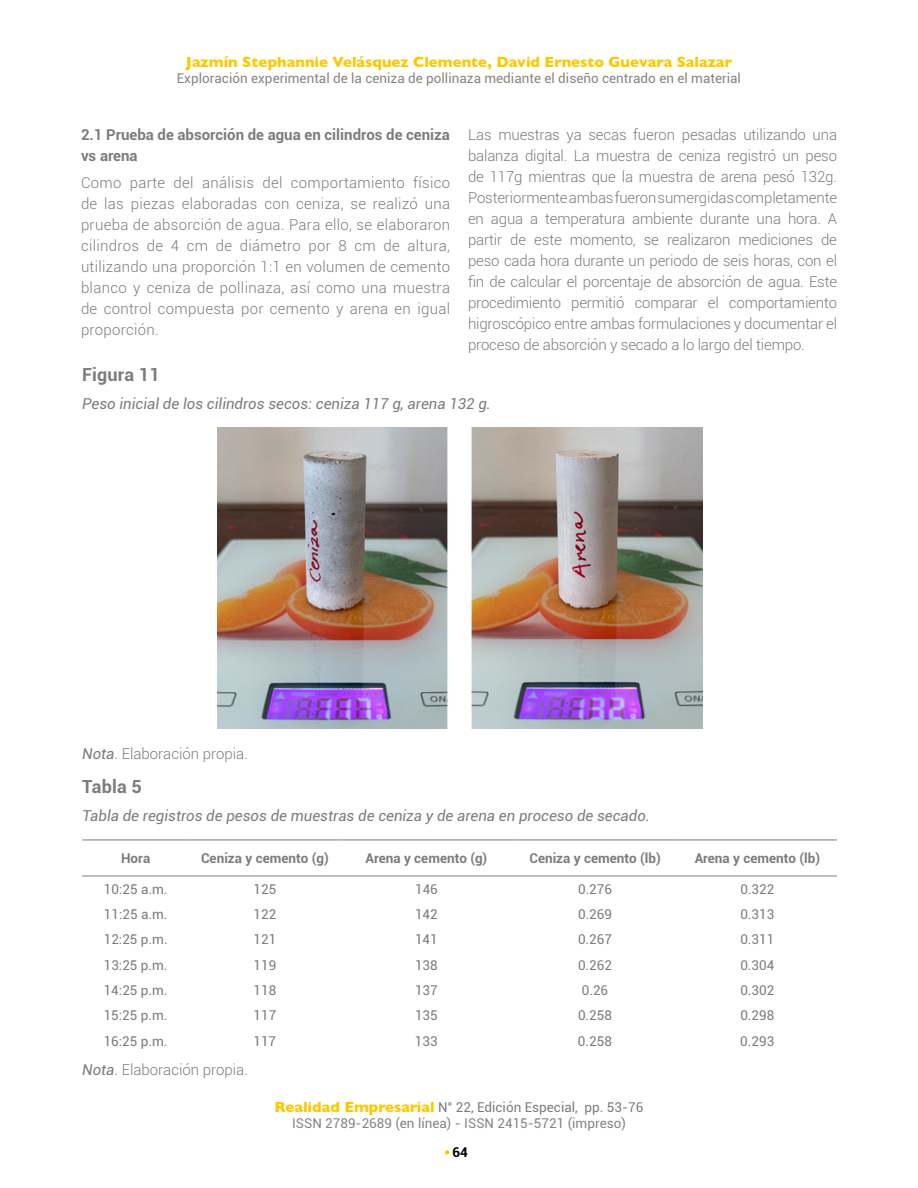
<style>
.page{position:relative;width:918px;height:1188px;background:#fff}
.page>*{position:absolute;margin:0;border:0;box-sizing:border-box;transform-origin:0 0}
.t1{font:700 18px "Roboto";letter-spacing:.01em;color:#7b7c7e}
.t2{font:300 15px/21px "Roboto";color:#7d7c7c;text-align:justify}
.t3{font:italic 15px "Roboto";color:#7d7c7c}
.t4{font:700 15px "Gill Sans";color:#fec800}
.t5{font:700 15px/21px "Roboto";color:#7d7c7c}
.t6{font:13.5px "Roboto";color:#7d7c7c}
.t7{font:13.5px/16.2px "Roboto";color:#858582;text-align:center}
.t8{font:700 13.5px "Roboto";color:#7d7c7c}
.t9{font:700 13.5px "Roboto";color:#000}
.s1{font-weight:400;font-style:italic}
.s2{font-family:"Gill Sans";font-weight:700;font-size:15px;color:#fec800}
.s3{color:#7b7c7e}
</style>
<div class="page">
<svg style="left:445px;top:1150px;width:4px;height:5px"></svg>
<img style="left:217px;top:428px;width:485px;height:300px">
<hr style="left:82px;top:840px;width:107px;height:1px;background:#7d7c7c">
<hr style="left:189px;top:840px;width:152px;height:1px;background:#7d7c7c">
<hr style="left:341px;top:840px;width:171px;height:1px;background:#7d7c7c">
<hr style="left:512px;top:840px;width:166px;height:1px;background:#7d7c7c">
<hr style="left:678px;top:840px;width:159px;height:1px;background:#7d7c7c">
<hr style="left:82px;top:876px;width:107px;height:1px;background:#7d7c7c">
<hr style="left:189px;top:876px;width:152px;height:1px;background:#7d7c7c">
<hr style="left:341px;top:876px;width:171px;height:1px;background:#7d7c7c">
<hr style="left:512px;top:876px;width:166px;height:1px;background:#7d7c7c">
<hr style="left:678px;top:876px;width:159px;height:1px;background:#7d7c7c">
<p class="t4" style="left:186px;top:50px;width:548px">Jazmín Stephannie Velásquez Clemente, David Ernesto Guevara Salazar</p>
<p class="t7" style="left:177px;top:70px;width:566px">Exploración experimental de la ceniza de pollinaza mediante el diseño centrado en el material</p>
<p class="t5" style="left:81px;top:123px;width:370px">2.1 Prueba de absorción de agua en cilindros de ceniza vs arena</p>
<p class="t2" style="left:81px;top:172px;width:371px">Como parte del análisis del comportamiento físico de las piezas elaboradas con ceniza, se realizó una prueba de absorción de agua. Para ello, se elaboraron cilindros de 4 cm de diámetro por 8 cm de altura, utilizando una proporción 1:1 en volumen de cemento blanco y ceniza de pollinaza, así como una muestra de control compuesta por cemento y arena en igual proporción.</p>
<p class="t2" style="left:468px;top:123px;width:371px">Las muestras ya secas fueron pesadas utilizando una balanza digital. La muestra de ceniza registró un peso de 117g mientras que la muestra de arena pesó 132g.<br>Posteriormente ambas fueron sumergidas completamente en agua a temperatura ambiente durante una hora. A partir de este momento, se realizaron mediciones de peso cada hora durante un periodo de seis horas, con el fin de calcular el porcentaje de absorción de agua. Este procedimiento permitió comparar el comportamiento higroscópico entre ambas formulaciones y documentar el proceso de absorción y secado a lo largo del tiempo.</p>
<p class="t1" style="left:82px;top:362px;width:79px">Figura 11</p>
<p class="t3" style="left:82px;top:393px;width:410px">Peso inicial de los cilindros secos: ceniza 117 g, arena 132 g.</p>
<p class="t2" style="left:82px;top:742px;width:167px"><span class="s1">Nota</span>. Elaboración propia.</p>
<p class="t1" style="left:82px;top:774px;width:61px">Tabla 5</p>
<p class="t3" style="left:82px;top:805px;width:569px">Tabla de registros de pesos de muestras de ceniza y de arena en proceso de secado.</p>
<p class="t8" style="left:121px;top:849px;width:31px">Hora</p>
<p class="t8" style="left:201px;top:849px;width:129px">Ceniza y cemento (g)</p>
<p class="t8" style="left:366px;top:849px;width:123px">Arena y cemento (g)</p>
<p class="t8" style="left:529px;top:849px;width:133px">Ceniza y cemento (lb)</p>
<p class="t8" style="left:695px;top:849px;width:127px">Arena y cemento (lb)</p>
<p class="t6" style="left:104px;top:879px;width:65px">10:25 a.m.</p>
<p class="t6" style="left:254px;top:879px;width:24px">125</p>
<p class="t6" style="left:415px;top:879px;width:24px">146</p>
<p class="t6" style="left:578px;top:879px;width:36px">0.276</p>
<p class="t6" style="left:740px;top:879px;width:36px">0.322</p>
<p class="t6" style="left:104px;top:905px;width:65px">11:25 a.m.</p>
<p class="t6" style="left:254px;top:905px;width:24px">122</p>
<p class="t6" style="left:415px;top:905px;width:24px">142</p>
<p class="t6" style="left:578px;top:905px;width:36px">0.269</p>
<p class="t6" style="left:740px;top:905px;width:36px">0.313</p>
<p class="t6" style="left:104px;top:930px;width:65px">12:25 p.m.</p>
<p class="t6" style="left:254px;top:930px;width:24px">121</p>
<p class="t6" style="left:415px;top:930px;width:24px">141</p>
<p class="t6" style="left:578px;top:930px;width:36px">0.267</p>
<p class="t6" style="left:740px;top:930px;width:36px">0.311</p>
<p class="t6" style="left:104px;top:955px;width:65px">13:25 p.m.</p>
<p class="t6" style="left:254px;top:955px;width:24px">119</p>
<p class="t6" style="left:415px;top:955px;width:24px">138</p>
<p class="t6" style="left:578px;top:955px;width:36px">0.262</p>
<p class="t6" style="left:740px;top:955px;width:36px">0.304</p>
<p class="t6" style="left:104px;top:981px;width:65px">14:25 p.m.</p>
<p class="t6" style="left:253px;top:981px;width:24px">118</p>
<p class="t6" style="left:415px;top:981px;width:24px">137</p>
<p class="t6" style="left:582px;top:981px;width:28px">0.26</p>
<p class="t6" style="left:740px;top:981px;width:36px">0.302</p>
<p class="t6" style="left:104px;top:1006px;width:65px">15:25 p.m.</p>
<p class="t6" style="left:253px;top:1006px;width:24px">117</p>
<p class="t6" style="left:415px;top:1006px;width:24px">135</p>
<p class="t6" style="left:578px;top:1006px;width:36px">0.258</p>
<p class="t6" style="left:740px;top:1006px;width:36px">0.298</p>
<p class="t6" style="left:104px;top:1031px;width:65px">16:25 p.m.</p>
<p class="t6" style="left:253px;top:1031px;width:24px">117</p>
<p class="t6" style="left:415px;top:1031px;width:24px">133</p>
<p class="t6" style="left:578px;top:1031px;width:36px">0.258</p>
<p class="t6" style="left:740px;top:1031px;width:36px">0.293</p>
<p class="t2" style="left:82px;top:1059px;width:167px"><span class="s1">Nota</span>. Elaboración propia.</p>
<p class="t7" style="left:275px;top:1098px;width:370px"><span class="s2">Realidad Empresarial</span> <span class="s3">N° 22, Edición Especial, pp. 53-76<br></span>ISSN 2789-2689 (en línea) - ISSN 2415-5721 (impreso)</p>
<p class="t9" style="left:453px;top:1143px;width:17px">64</p>
</div>
